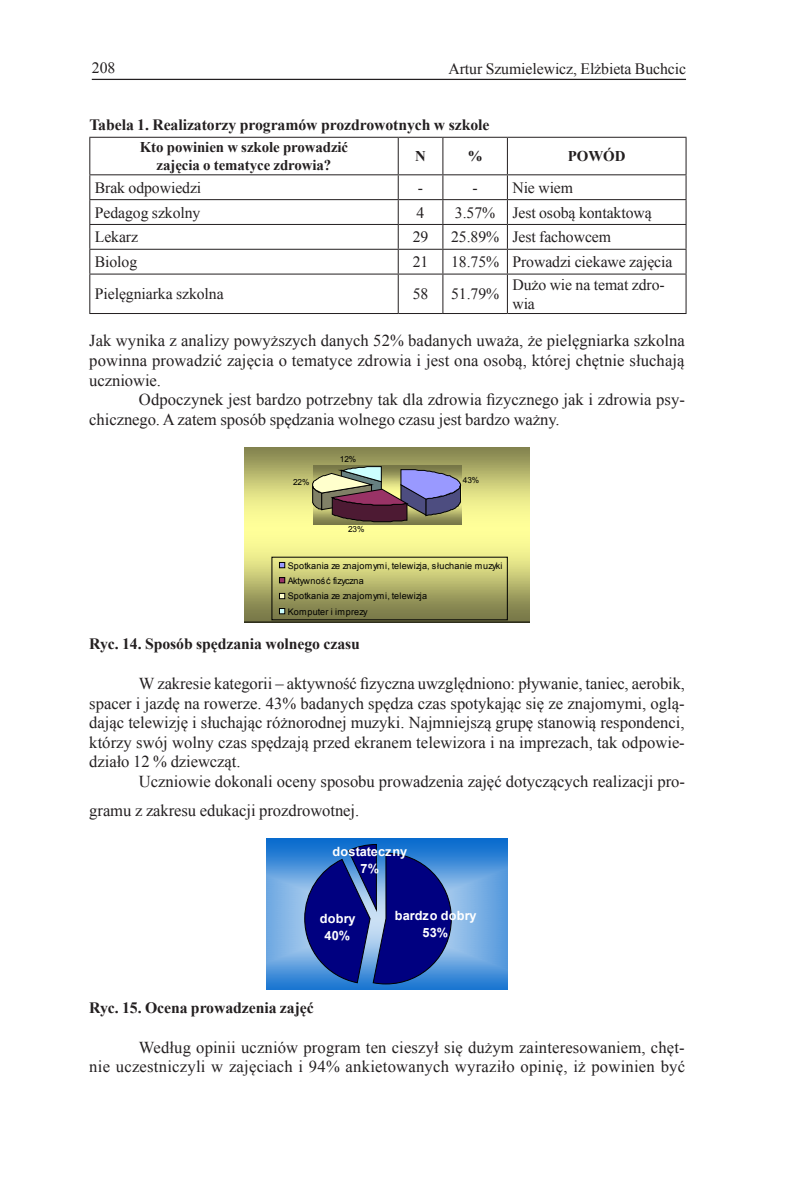
<style>
.page{position:relative;width:794px;height:1191px;background:#fff}
.page>*{position:absolute;margin:0;border:0;box-sizing:border-box;transform-origin:0 0}
.t1{font:16.62px/19.6px "Times New Roman";color:#231f20;text-align:right}
.t2{font:15.75px/18.6px "Times New Roman";letter-spacing:-.005em;color:#231f20}
.t3{font:700 15.75px "Times New Roman";letter-spacing:-.005em;color:#231f20}
.t4{font:700 14.88px/17.5px "Times New Roman";letter-spacing:-.005em;color:#231f20;text-align:center}
.t5{font:700 12.78px/16.8px "Arial";letter-spacing:.015em;color:#fff;text-align:center}
.t6{font:9.1px/15.4px "Arial";letter-spacing:.025em;color:#000}
.t7{font:8.22px "Arial";letter-spacing:-.01em;color:#000}
</style>
<div class="page">
<hr style="left:92px;top:79px;width:594px;height:1px;background:#231f20">
<hr style="left:398px;top:138px;width:1px;height:36px;background:#231f20">
<hr style="left:442px;top:138px;width:1px;height:36px;background:#231f20">
<hr style="left:507px;top:138px;width:1px;height:36px;background:#231f20">
<hr style="left:89px;top:199px;width:309px;height:1px;background:#231f20">
<hr style="left:398px;top:199px;width:45px;height:1px;background:#231f20">
<hr style="left:443px;top:199px;width:64px;height:1px;background:#231f20">
<hr style="left:507px;top:199px;width:179px;height:1px;background:#231f20">
<hr style="left:89px;top:224px;width:309px;height:1px;background:#231f20">
<hr style="left:398px;top:224px;width:45px;height:1px;background:#231f20">
<hr style="left:443px;top:224px;width:64px;height:1px;background:#231f20">
<hr style="left:507px;top:224px;width:179px;height:1px;background:#231f20">
<hr style="left:89px;top:249px;width:309px;height:1px;background:#231f20">
<hr style="left:398px;top:249px;width:45px;height:1px;background:#231f20">
<svg style="left:398px;top:175px;width:1px;height:98px"></svg>
<hr style="left:443px;top:249px;width:64px;height:1px;background:#231f20">
<svg style="left:442px;top:175px;width:1px;height:98px"></svg>
<hr style="left:507px;top:249px;width:179px;height:1px;background:#231f20">
<svg style="left:507px;top:175px;width:1px;height:98px"></svg>
<hr style="left:89px;top:273px;width:309px;height:1px;background:#231f20">
<hr style="left:398px;top:273px;width:45px;height:1px;background:#231f20">
<hr style="left:398px;top:274px;width:1px;height:39px;background:#231f20">
<hr style="left:443px;top:273px;width:64px;height:1px;background:#231f20">
<hr style="left:442px;top:274px;width:1px;height:39px;background:#231f20">
<hr style="left:507px;top:273px;width:179px;height:1px;background:#231f20">
<hr style="left:507px;top:274px;width:1px;height:39px;background:#231f20">
<svg style="left:89px;top:175px;width:1px;height:98px"></svg>
<svg style="left:685px;top:175px;width:1px;height:98px"></svg>
<hr style="left:89px;top:274px;width:1px;height:39px;background:#231f20">
<hr style="left:685px;top:274px;width:1px;height:39px;background:#231f20">
<hr style="left:89px;top:313px;width:309px;height:1px;background:#231f20">
<hr style="left:398px;top:313px;width:45px;height:1px;background:#231f20">
<hr style="left:443px;top:313px;width:64px;height:1px;background:#231f20">
<hr style="left:507px;top:313px;width:179px;height:1px;background:#231f20">
<hr style="left:89px;top:137px;width:309px;height:1px;background:#231f20">
<hr style="left:89px;top:138px;width:1px;height:36px;background:#231f20">
<hr style="left:398px;top:137px;width:45px;height:1px;background:#231f20">
<hr style="left:443px;top:137px;width:64px;height:1px;background:#231f20">
<hr style="left:507px;top:137px;width:179px;height:1px;background:#231f20">
<hr style="left:685px;top:138px;width:1px;height:36px;background:#231f20">
<hr style="left:89px;top:174px;width:309px;height:1px;background:#231f20">
<hr style="left:398px;top:174px;width:45px;height:1px;background:#231f20">
<hr style="left:443px;top:174px;width:64px;height:1px;background:#231f20">
<hr style="left:507px;top:174px;width:179px;height:1px;background:#231f20">
<svg style="left:244px;top:448px;width:285px;height:174px;background:#c3c375"></svg>
<svg style="left:314px;top:465px;width:148px;height:59px"></svg>
<svg style="left:312px;top:466px;width:149px;height:56px;background:#7e7277"></svg>
<div style="left:271px;top:557px;width:237px;height:63px;border:1px solid #000"></div>
<svg style="left:279px;top:562px;width:6px;height:6px"></svg>
<svg style="left:279px;top:577px;width:6px;height:6px"></svg>
<svg style="left:279px;top:593px;width:6px;height:6px"></svg>
<svg style="left:279px;top:608px;width:6px;height:6px"></svg>
<svg style="left:267px;top:838px;width:240px;height:151px;background:#579add"></svg>
<svg style="left:304px;top:843px;width:148px;height:141px;background:#1d349a"></svg>
<p class="t2" style="left:92px;top:58px;width:25px">208</p>
<p class="t2" style="left:448px;top:59px;width:239px">Artur Szumielewicz, Elżbieta Buchcic</p>
<p class="t3" style="left:89px;top:114px;width:402px">Tabela 1. Realizatorzy programów prozdrowotnych w szkole</p>
<p class="t4" style="left:140px;top:138px;width:210px">Kto powinien w szkole prowadzić zajęcia o tematyce zdrowia?</p>
<p class="t4" style="left:415px;top:147px;width:12px">N</p>
<p class="t4" style="left:468px;top:147px;width:16px">%</p>
<p class="t4" style="left:568px;top:147px;width:59px">POWÓD</p>
<p class="t2" style="left:95px;top:178px;width:108px">Brak odpowiedzi</p>
<p class="t2" style="left:418px;top:178px;width:7px">-</p>
<p class="t2" style="left:472px;top:178px;width:102px">- Nie wiem</p>
<p class="t2" style="left:95px;top:203px;width:107px">Pedagog szkolny</p>
<p class="t2" style="left:416px;top:203px;width:9px">4</p>
<p class="t2" style="left:455px;top:203px;width:198px">3.57% Jest osobą kontaktową</p>
<p class="t2" style="left:95px;top:227px;width:45px">Lekarz</p>
<p class="t2" style="left:413px;top:227px;width:17px">29</p>
<p class="t2" style="left:451px;top:227px;width:162px">25.89% Jest fachowcem</p>
<p class="t2" style="left:95px;top:252px;width:44px">Biolog</p>
<p class="t2" style="left:413px;top:252px;width:17px">21</p>
<p class="t2" style="left:451px;top:252px;width:223px">18.75% Prowadzi ciekawe zajęcia</p>
<p class="t2" style="left:95px;top:284px;width:130px">Pielęgniarka szkolna</p>
<p class="t2" style="left:413px;top:284px;width:17px">58</p>
<p class="t2" style="left:451px;top:284px;width:50px">51.79%</p>
<p class="t2" style="left:512px;top:275px;width:154px">Dużo wie na temat zdro&shy;wia</p>
<p class="t1" style="left:89px;top:331px;width:597px">Jak wynika z analizy powyższych danych 52% badanych uważa, że pielęgniarka szkolna</p>
<p class="t1" style="left:89px;top:350px;width:597px">powinna prowadzić zajęcia o tematyce zdrowia i jest ona osobą, której chętnie słuchają</p>
<p class="t1" style="left:89px;top:370px;width:73px">uczniowie.</p>
<p class="t1" style="left:139px;top:390px;width:547px">Odpoczynek jest bardzo potrzebny tak dla zdrowia fizycznego jak i zdrowia psy-</p>
<p class="t1" style="left:89px;top:409px;width:472px">chicznego. A zatem sposób spędzania wolnego czasu jest bardzo ważny.</p>
<p class="t7" style="left:293px;top:477px;width:18px">22%</p>
<p class="t7" style="left:340px;top:454px;width:18px">12%</p>
<p class="t7" style="left:348px;top:523px;width:18px">23%</p>
<p class="t7" style="left:463px;top:475px;width:18px">43%</p>
<p class="t6" style="left:288px;top:558px;width:216px">Spotkania ze znajomymi, telewizja, słuchanie muzyki<br>Aktywność fizyczna<br>Spotkania ze znajomymi, telewizja<br>Komputer i imprezy</p>
<p class="t3" style="left:89px;top:633px;width:272px">Ryc. 14. Sposób spędzania wolnego czasu</p>
<p class="t1" style="left:139px;top:673px;width:547px">W zakresie kategorii – aktywność fizyczna uwzględniono: pływanie, taniec, aerobik,</p>
<p class="t1" style="left:89px;top:693px;width:597px">spacer i jazdę na rowerze. 43% badanych spędza czas spotykając się ze znajomymi, oglą-</p>
<p class="t1" style="left:89px;top:712px;width:597px">dając telewizję i słuchając różnorodnej muzyki. Najmniejszą grupę stanowią respondenci,</p>
<p class="t1" style="left:89px;top:732px;width:597px">którzy swój wolny czas spędzają przed ekranem telewizora i na imprezach, tak odpowie-</p>
<p class="t1" style="left:89px;top:751px;width:153px">działo 12 % dziewcząt.</p>
<p class="t1" style="left:139px;top:771px;width:547px">Uczniowie dokonali oceny sposobu prowadzenia zajęć dotyczących realizacji pro-</p>
<p class="t1" style="left:89px;top:800px;width:271px">gramu z zakresu edukacji prozdrowotnej.</p>
<p class="t5" style="left:332px;top:844px;width:76px">dostateczny<br>7%</p>
<p class="t5" style="left:320px;top:911px;width:37px">dobry<br>40%</p>
<p class="t5" style="left:395px;top:907px;width:83px">bardzo dobry<br>53%</p>
<p class="t3" style="left:89px;top:997px;width:226px">Ryc. 15. Ocena prowadzenia zajęć</p>
<p class="t1" style="left:89px;top:1037px;width:597px">Według opinii uczniów program ten cieszył się dużym zainteresowaniem, chęt-<br>nie uczestniczyli w zajęciach i 94% ankietowanych wyraziło opinię, iż powinien być</p>
</div>
